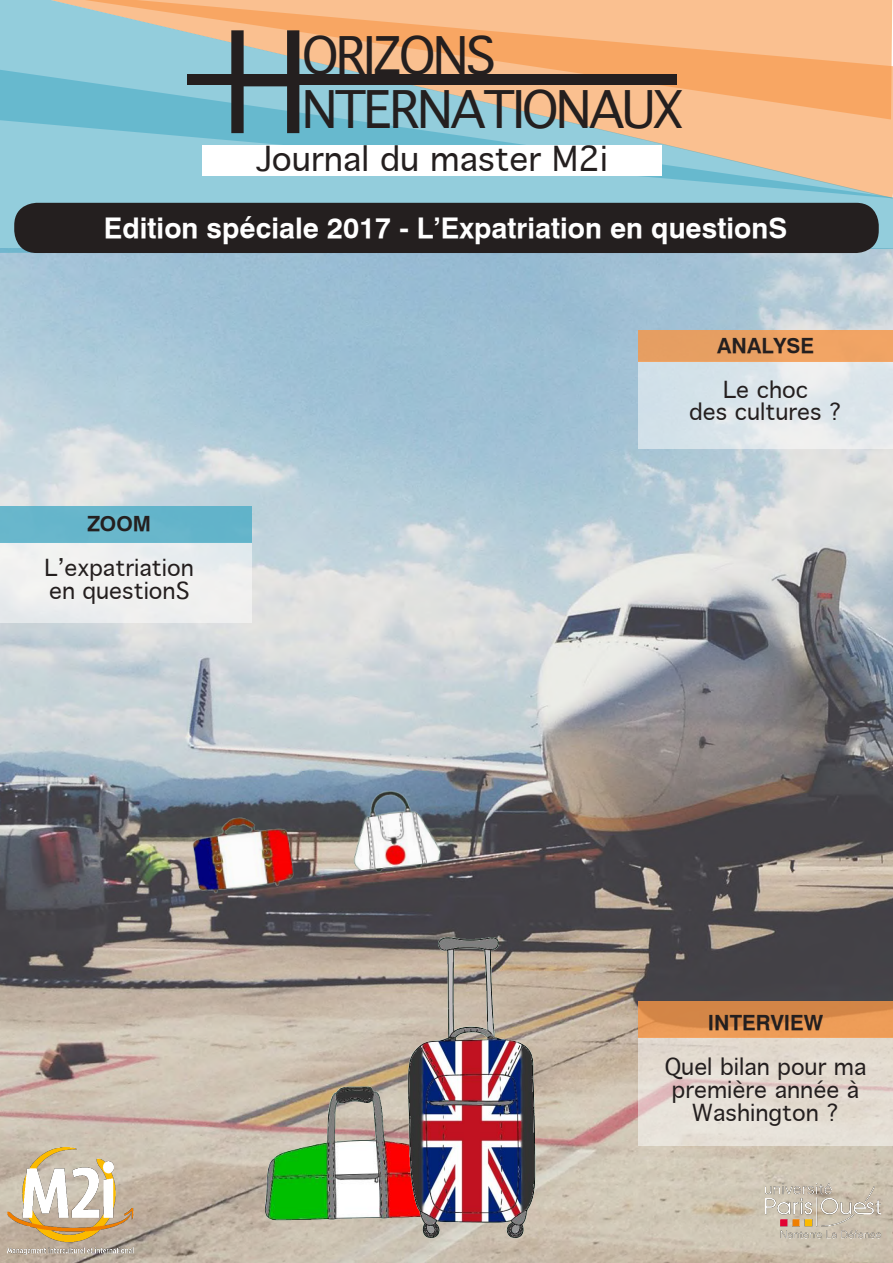
<style>
.page{position:relative;width:893px;height:1263px;background:#fff}
.page>*{position:absolute;margin:0;border:0;box-sizing:border-box;transform-origin:0 0}
.t1{font:135.6px "Geneva";color:#241f1f;scale:.92 1}
.t2{font:49.5px/54px "Geneva";letter-spacing:-.05em;color:#241f1f}
.t3{font:33px "Geneva";color:#241f1f}
.t4{font:700 28.5px "Geneva";color:#fff}
.t5{font:22.5px/22.5px "Geneva";color:#241f1f;text-align:center}
.t6{font:700 21px "Geneva";color:#241f1f}
</style>
<div class="page">
<img style="left:0;top:253px;width:893px;height:1010px">
<svg style="left:0;top:199px;width:893px;height:54px;background:#8ec6d4"></svg>
<svg style="left:0;top:0;width:893px;height:199px;background:#c1bfac"></svg>
<div style="left:187px;top:74px;width:489px;height:10px;background:#241f1f"></div>
<div style="left:202px;top:145px;width:459px;height:30px;background:#fff"></div>
<div style="left:14px;top:203px;width:865px;height:50px;background:#241f1f;border-radius:22px"></div>
<svg style="left:638px;top:361px;width:255px;height:88px;background:#dde5e9"></svg>
<div style="left:0;top:542px;width:252px;height:81px;background:#f0f0f0"></div>
<svg style="left:638px;top:1037px;width:255px;height:109px;background:#e3dad0"></svg>
<svg style="left:638px;top:1001px;width:255px;height:36px;background:#de8f4e"></svg>
<div style="left:0;top:506px;width:252px;height:36px;background:#66b6cb"></div>
<div style="left:638px;top:330px;width:255px;height:31px;background:#e8a063"></div>
<img style="left:181px;top:804px;width:126px;height:102px">
<img style="left:266px;top:1082px;width:91px;height:155px">
<img style="left:357px;top:893px;width:235px;height:370px">
<img style="left:333px;top:778px;width:123px;height:108px">
<img style="left:0;top:1146px;width:135px;height:108px">
<img style="left:766px;top:1165px;width:127px;height:98px">
<h1 class="t1" style="left:222px;top:6px;width:95px">H</h1>
<h2 class="t2" style="left:302px;top:29px;width:382px">ORIZONS<br>NTERNATIONAUX</h2>
<h3 class="t3" style="left:256px;top:140px;width:354px">Journal du master M2i</h3>
<p class="t4" style="left:104px;top:211px;width:685px">Edition spéciale 2017 - L’Expatriation en questionS</p>
<p class="t6" style="left:87px;top:511px;width:65px">ZOOM</p>
<p class="t5" style="left:45px;top:557px;width:151px;text-align:left">L’expatriation en questionS</p>
<p class="t6" style="left:717px;top:332px;width:98px">ANALYSE</p>
<p class="t5" style="left:689px;top:378px;width:154px">Le choc<br>des cultures ?</p>
<p class="t6" style="left:708px;top:1010px;width:117px">INTERVIEW</p>
<p class="t5" style="left:665px;top:1056px;width:203px">Quel bilan pour ma première année à<br>Washington ?</p>
</div>
